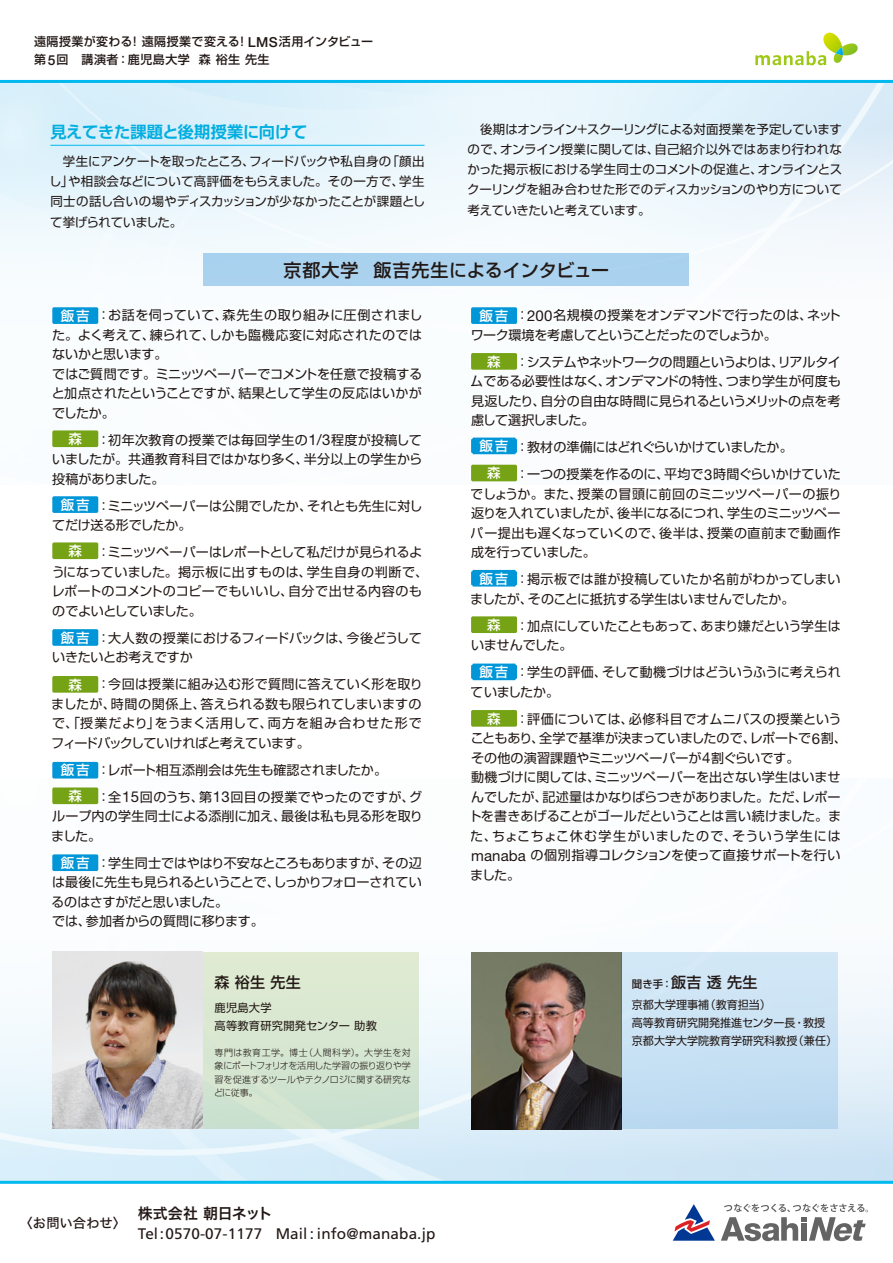
<style>
.page{position:relative;width:893px;height:1263px;background:#fff}
.page>*{position:absolute;margin:0;border:0;box-sizing:border-box;transform-origin:0 0}
.t1{font:500 18px "Shin Go Pro";letter-spacing:.01em;color:#221815}
.t2{font:700 16.2px "Shin Go Pro De";letter-spacing:-.005em;color:#00aee0}
.t3{font:15.3px "Frutiger";letter-spacing:.01em;color:#221815}
.t4{font:500 15px "Shin Go Pro";letter-spacing:.19em;color:#221815}
.t5{font:15px "Hira Kaku Pro N W6";letter-spacing:-.025em;color:#221815}
.t6{font:500 13.5px "Shin Go Pro";letter-spacing:.13em;color:#fff}
.t7{font:13.35px "Hira Kaku Std N W5";letter-spacing:.005em;color:#221815}
.t8{font:13.05px/19.5px "Shin Go Pro";letter-spacing:-.005em;color:#221815}
.t9{font:13.05px/19.5px "Shin Go Pro";letter-spacing:-.025em;color:#221815}
.t10{font:13.05px/19.5px "Shin Go Pro";letter-spacing:-.03em;color:#221815}
.t11{font:12.45px/20.2px "Shin Go Pro";letter-spacing:-.015em;color:#221815;text-align:justify}
.t12{font:500 12px/18px "Shin Go Pro";letter-spacing:.04em;color:#221815}
.t13{font:11.25px/18px "Shin Go Pro";color:#221815}
.t14{font:11.25px/18px "Shin Go Pro";letter-spacing:.02em;color:#221815}
.t15{font:300 9px/13.5px "Shin Go Pro";letter-spacing:-.01em;color:#221815;text-align:justify}
.s1{font-family:"Helvetica Neue LT Std";font-size:13.8px}
.s2{font-family:"Helvetica Neue LT Std";font-size:15px}
.s3{font-size:10.5px}
</style>
<div class="page">
<svg style="left:0;top:787px;width:892px;height:394px"></svg>
<div style="left:0;top:81px;width:893px;height:404px;background:linear-gradient(to bottom,#e2f3fb,#fff)"></div>
<hr style="left:0;top:80px;width:893px;height:3px;background:#00b9ef">
<hr style="left:0;top:1181px;width:893px;height:3px;background:#00b9ef">
<div style="left:52px;top:307px;width:46px;height:17px;background:#0096d7;border-radius:2px"></div>
<div style="left:52px;top:430px;width:46px;height:17px;background:#76a315;border-radius:2px"></div>
<div style="left:52px;top:542px;width:46px;height:17px;background:#76a315;border-radius:2px"></div>
<div style="left:52px;top:676px;width:46px;height:17px;background:#76a315;border-radius:2px"></div>
<div style="left:52px;top:787px;width:46px;height:17px;background:#76a315;border-radius:2px"></div>
<div style="left:471px;top:353px;width:46px;height:17px;background:#76a315;border-radius:2px"></div>
<div style="left:471px;top:616px;width:46px;height:17px;background:#76a315;border-radius:2px"></div>
<div style="left:471px;top:710px;width:46px;height:17px;background:#76a315;border-radius:2px"></div>
<div style="left:471px;top:465px;width:46px;height:16px;background:#76a315;border-radius:2px"></div>
<div style="left:52px;top:496px;width:46px;height:17px;background:#0096d7;border-radius:2px"></div>
<div style="left:52px;top:629px;width:46px;height:17px;background:#0096d7;border-radius:2px"></div>
<div style="left:52px;top:762px;width:46px;height:16px;background:#0096d7;border-radius:2px"></div>
<div style="left:52px;top:854px;width:46px;height:17px;background:#0096d7;border-radius:2px"></div>
<div style="left:471px;top:307px;width:46px;height:17px;background:#0096d7;border-radius:2px"></div>
<div style="left:471px;top:438px;width:46px;height:16px;background:#0096d7;border-radius:2px"></div>
<div style="left:471px;top:570px;width:46px;height:16px;background:#0096d7;border-radius:2px"></div>
<div style="left:471px;top:663px;width:46px;height:17px;background:#0096d7;border-radius:2px"></div>
<div style="left:204px;top:253px;width:485px;height:32px;background:#afd5f0"></div>
<hr style="left:50px;top:145px;width:375px;height:1px;background:#00b9ef">
<div style="left:203px;top:952px;width:216px;height:177px;background:linear-gradient(to bottom,#e2ecd2,#cbe1cf)"></div>
<img style="left:52px;top:952px;width:151px;height:177px">
<img style="left:471px;top:952px;width:150px;height:177px">
<div style="left:621px;top:952px;width:217px;height:177px;background:linear-gradient(to bottom,#d6e9f7,#bad9f0)"></div>
<svg style="left:755px;top:33px;width:103px;height:32px"></svg>
<svg style="left:673px;top:1204px;width:42px;height:37px"></svg>
<svg style="left:721px;top:1204px;width:147px;height:37px"></svg>
<p class="t12" style="left:34px;top:31px;width:341px">遠隔授業が変わる！遠隔授業で変える！<span class="s1">LMS</span>活用インタビュー第<span class="s1">5</span>回　講演者：鹿児島大学 森裕生先生</p>
<p class="t2" style="left:50px;top:118px;width:259px">見えてきた課題と後期授業に向けて</p>
<p class="t11" style="left:49px;top:150px;width:378px">　学生にアンケートを取ったところ、フィードバックや私自身の「顔出し」や相談会などについて高評価をもらえました。その一方で、学生同士の話し合いの場やディスカッションが少なかったことが課題として挙げられていました。</p>
<p class="t11" style="left:467px;top:117px;width:377px">　後期はオンライン＋スクーリングによる対面授業を予定していますので、オンライン授業に関しては、自己紹介以外ではあまり行われなかった掲示板における学生同士のコメントの促進と、オンラインとスクーリングを組み合わせた形でのディスカッションのやり方について考えていきたいと考えています。</p>
<h1 class="t1" style="left:283px;top:255px;width:327px">京都大学 飯吉先生によるインタビュー</h1>
<p class="t8" style="left:52px;top:304px;width:372px;text-indent:45px">：お話を伺っていて、森先生の取り組みに圧倒されました。よく考えて、練られて、しかも臨機応変に対応されたのではないかと思います。<br>ではご質問です。ミニッツペーパーでコメントを任意で投稿すると加点されたということですが、結果として学生の反応はいかがでしたか。</p>
<p class="t8" style="left:52px;top:428px;width:371px;text-align:justify;text-indent:45px">：初年次教育の授業では毎回学生の<span class="s2">1/3</span>程度が投稿していましたが。共通教育科目ではかなり多く、半分以上の学生から投稿がありました。</p>
<p class="t8" style="left:52px;top:494px;width:372px;text-indent:45px">：ミニッツペーパーは公開でしたか、それとも先生に対してだけ送る形でしたか。</p>
<p class="t8" style="left:51px;top:541px;width:379px;text-indent:46px">：ミニッツペーパーはレポートとして私だけが見られるようになっていました。掲示板に出すものは、学生自身の判断で、レポートのコメントのコピーでもいいし、自分で出せる内容のものでよいとしていました。</p>
<p class="t8" style="left:52px;top:626px;width:371px;text-indent:45px">：大人数の授業におけるフィードバックは、今後どうしていきたいとお考えですか</p>
<p class="t8" style="left:52px;top:673px;width:373px;text-align:justify;text-indent:45px">：今回は授業に組み込む形で質問に答えていく形を取りましたが、時間の関係上、答えられる数も限られてしまいますので、「授業だより」をうまく活用して、両方を組み合わせた形でフィードバックしていければと考えています。</p>
<p class="t8" style="left:97px;top:755px;width:326px;line-height:27px">：レポート相互添削会は先生も確認されましたか。<br>：全<span class="s2">15</span>回のうち、第<span class="s2">13</span>回目の授業でやったのですが、グ</p>
<p class="t8" style="left:52px;top:805px;width:373px">ループ内の学生同士による添削に加え、最後は私も見る形を取りました。</p>
<p class="t9" style="left:52px;top:851px;width:371px;text-indent:45px">：学生同士ではやはり不安なところもありますが、その辺は最後に先生も見られるということで、しっかりフォローされているのはさすがだと思いました。<br>では、参加者からの質問に移ります。</p>
<p class="t6" style="left:61px;top:305px;width:30px">飯吉</p>
<p class="t6" style="left:68px;top:428px;width:15px">森</p>
<p class="t6" style="left:61px;top:494px;width:30px">飯吉</p>
<p class="t6" style="left:68px;top:540px;width:15px">森</p>
<p class="t6" style="left:61px;top:626px;width:30px">飯吉</p>
<p class="t6" style="left:68px;top:673px;width:15px">森</p>
<p class="t6" style="left:61px;top:759px;width:30px">飯吉</p>
<p class="t6" style="left:68px;top:785px;width:15px">森</p>
<p class="t6" style="left:61px;top:852px;width:30px">飯吉</p>
<p class="t4" style="left:215px;top:970px;width:88px">森裕生先生</p>
<p class="t14" style="left:215px;top:997px;width:164px">鹿児島大学<br>高等教育研究開発センター助教</p>
<p class="t15" style="left:214px;top:1044px;width:198px">専門は教育工学。博士（人間科学）。大学生を対象にポートフォリオを活用した学習の振り返りや学習を促進するツールやテクノロジに関する研究などに従事。</p>
<p class="t10" style="left:471px;top:304px;width:372px;text-indent:45px">：<span class="s2">200</span>名規模の授業をオンデマンドで行ったのは、ネットワーク環境を考慮してということだったのでしょうか。</p>
<p class="t8" style="left:471px;top:350px;width:372px;text-align:justify;text-indent:45px">：システムやネットワークの問題というよりは、リアルタイムである必要性はなく、オンデマンドの特性、つまり学生が何度も見返したり、自分の自由な時間に見られるというメリットの点を考慮して選択しました。</p>
<p class="t8" style="left:516px;top:432px;width:326px;line-height:27px">：教材の準備にはどれぐらいかけていましたか。<br>：一つの授業を作るのに、平均で<span class="s2">3</span>時間ぐらいかけていた</p>
<p class="t8" style="left:471px;top:482px;width:372px;text-align:justify">でしょうか。また、授業の冒頭に前回のミニッツペーパーの振り返りを入れていましたが、後半になるにつれ、学生のミニッツペーパー提出も遅くなっていくので、後半は、授業の直前まで動画作成を行っていました。</p>
<p class="t8" style="left:471px;top:568px;width:371px;text-indent:45px">：掲示板では誰が投稿していたか名前がわかってしまいましたが、そのことに抵抗する学生はいませんでしたか。</p>
<p class="t10" style="left:471px;top:614px;width:371px;text-indent:45px">：加点にしていたこともあって、あまり嫌だという学生はいませんでした。</p>
<p class="t8" style="left:471px;top:661px;width:371px;text-indent:45px">：学生の評価、そして動機づけはどういうふうに考えられていましたか。</p>
<p class="t8" style="left:468px;top:707px;width:380px;text-indent:48px">：評価については、必修科目でオムニバスの授業ということもあり、全学で基準が決まっていましたので、レポートで<span class="s2">6</span>割、その他の演習課題やミニッツペーパーが<span class="s2">4</span>割ぐらいです。<br>動機づけに関しては、ミニッツペーパーを出さない学生はいませんでしたが、記述量はかなりばらつきがありました。ただ、レポートを書きあげることがゴールだということは言い続けました。また、ちょこちょこ休む学生がいましたので、そういう学生には<span class="s2">manaba</span> の個別指導コレクションを使って直接サポートを行いました。</p>
<p class="t6" style="left:480px;top:305px;width:30px">飯吉</p>
<p class="t6" style="left:487px;top:350px;width:15px">森</p>
<p class="t6" style="left:480px;top:435px;width:30px">飯吉</p>
<p class="t6" style="left:487px;top:462px;width:15px">森</p>
<p class="t6" style="left:480px;top:567px;width:30px">飯吉</p>
<p class="t6" style="left:487px;top:614px;width:15px">森</p>
<p class="t6" style="left:480px;top:661px;width:30px">飯吉</p>
<p class="t6" style="left:487px;top:707px;width:15px">森</p>
<p class="t4" style="left:632px;top:970px;width:127px"><span class="s3">聞き手：</span>飯吉透先生</p>
<p class="t13" style="left:632px;top:994px;width:207px">京都大学理事補（教育担当）<br>高等教育研究開発推進センター長・教授京都大学大学院教育学研究科教授（兼任）</p>
<p class="t7" style="left:20px;top:1213px;width:108px">〈お問い合わせ〉</p>
<p class="t5" style="left:138px;top:1200px;width:137px">株式会社 朝日ネット</p>
<p class="t3" style="left:138px;top:1225px;width:299px">Tel: 0570-07-1177 Mail : info@manaba.jp</p>
</div>
